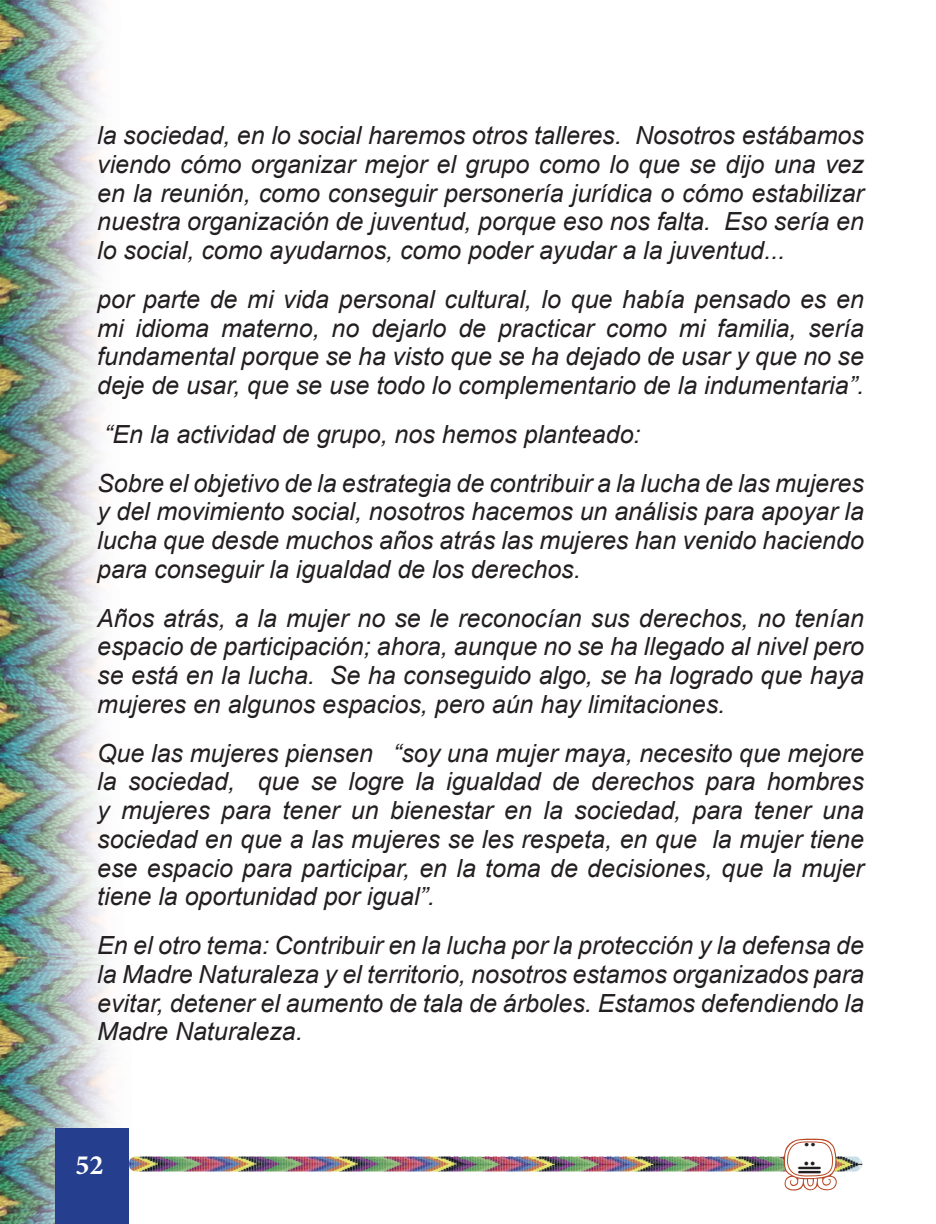
<style>
.page{position:relative;width:936px;height:1224px;background:#fff}
.page>*{position:absolute;margin:0;border:0;box-sizing:border-box;transform-origin:0 0}
.t1{font:700 28px "Minion Pro";color:#fff}
.t2{font:italic 25px/28.8px "Arial";color:#231f20;text-align:justify}
.t3{font:22px/26.4px "Ajilabalil Maya Naoj";color:#231f20}
</style>
<div class="page">
<img style="left:0;top:0;width:863px;height:1224px">
<img style="left:129px;top:1156px;width:733px;height:16px;border-radius:8px">
<div style="left:55px;top:1129px;width:74px;height:95px;background:#253f8e"></div>
<svg style="left:783px;top:1138px;width:56px;height:53px"></svg>
<p class="t2" style="left:97px;top:121px;width:768px">la sociedad, en lo social haremos otros talleres. Nosotros estábamos viendo cómo organizar mejor el grupo como lo que se dijo una vez en la reunión, como conseguir personería jurídica o cómo estabilizar nuestra organización de juventud, porque eso nos falta. Eso sería en lo social, como ayudarnos, como poder ayudar a la juventud...</p>
<p class="t2" style="left:97px;top:285px;width:768px">por parte de mi vida personal cultural, lo que había pensado es en mi idioma materno, no dejarlo de practicar como mi familia, sería fundamental porque se ha visto que se ha dejado de usar y que no se deje de usar, que se use todo lo complementario de la indumentaria”.</p>
<p class="t2" style="left:97px;top:410px;width:768px;line-height:48.8px">“En la actividad de grupo, nos hemos planteado:<br>Sobre el objetivo de la estrategia de contribuir a la lucha de las mujeres</p>
<p class="t2" style="left:97px;top:498px;width:768px">y del movimiento social, nosotros hacemos un análisis para apoyar la lucha que desde muchos años atrás las mujeres han venido haciendo para conseguir la igualdad de los derechos.</p>
<p class="t2" style="left:97px;top:604px;width:768px">Años atrás, a la mujer no se le reconocían sus derechos, no tenían espacio de participación; ahora, aunque no se ha llegado al nivel pero se está en la lucha. Se ha conseguido algo, se ha logrado que haya mujeres en algunos espacios, pero aún hay limitaciones.</p>
<p class="t2" style="left:97px;top:739px;width:768px">Que las mujeres piensen “soy una mujer maya, necesito que mejore la sociedad, que se logre la igualdad de derechos para hombres y mujeres para tener un bienestar en la sociedad, para tener una sociedad en que a las mujeres se les respeta, en que la mujer tiene ese espacio para participar, en la toma de decisiones, que la mujer tiene la oportunidad por igual”.</p>
<p class="t2" style="left:97px;top:931px;width:768px">En el otro tema: Contribuir en la lucha por la protección y la defensa de la Madre Naturaleza y el territorio, nosotros estamos organizados para evitar, detener el aumento de tala de árboles. Estamos defendiendo la Madre Naturaleza.</p>
<p class="t1" style="left:76px;top:1145px;width:29px">52</p>
<p class="t3" style="left:798px;top:1126px;width:26px">2 e</p>
</div>
